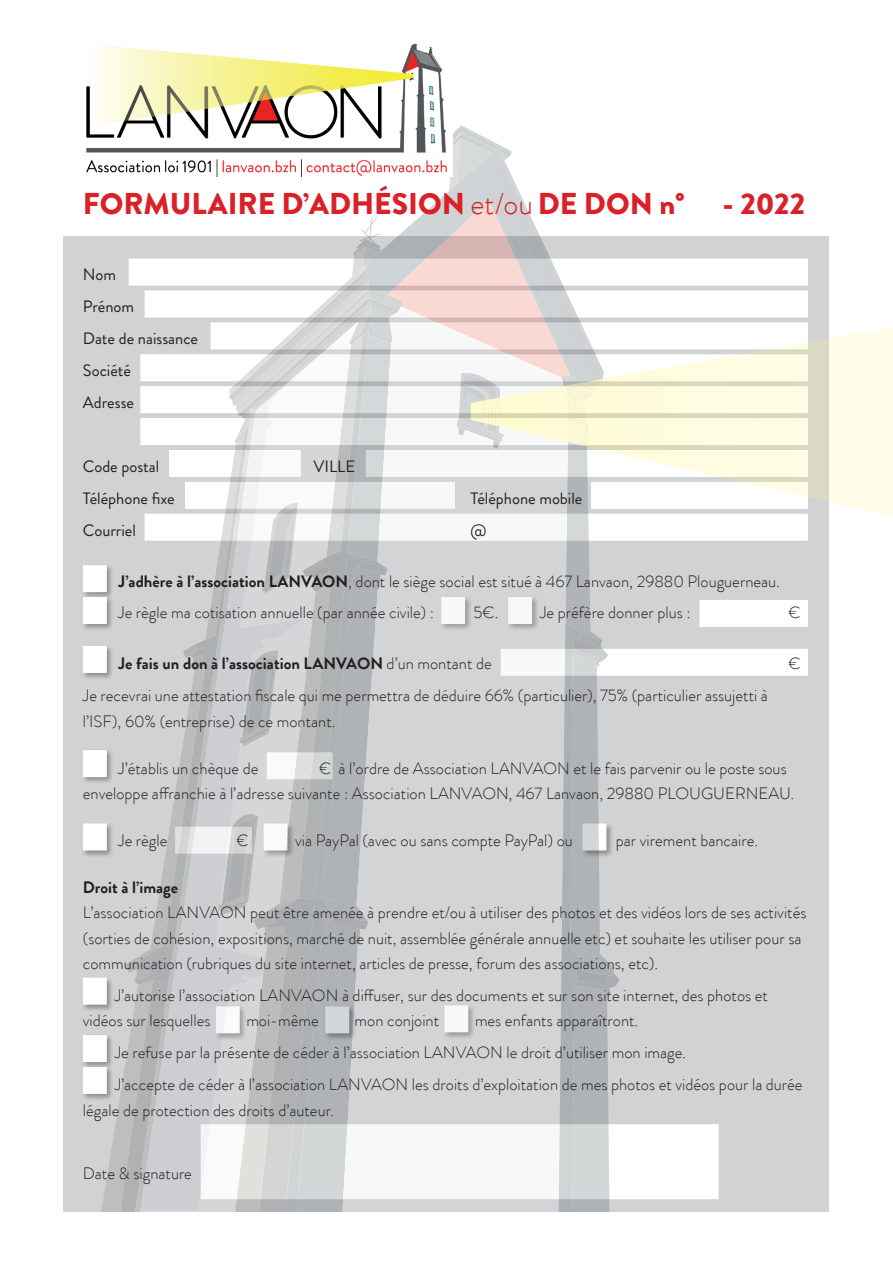
<style>
.page{position:relative;width:893px;height:1263px;background:#fff}
.page>*{position:absolute;margin:0;border:0;box-sizing:border-box;transform-origin:0 0}
.t1{font:900 30px "Brandon Grotesque";color:#da2128}
.t2{font:300 16.5px/25.5px "Brandon Grotesque";color:#231f20}
.t3{font:16.5px/32px "Brandon Grotesque";color:#231f20}
.t4{font:700 16.5px "Brandon Grotesque";color:#231f20}
.s1{font-weight:300}
.s2{font-weight:700}
</style>
<div class="page">
<div style="left:64px;top:237px;width:765px;height:975px;background:#d1d2d4"></div>
<div style="left:210px;top:322px;width:598px;height:27px;background:#fff"></div>
<div style="left:81px;top:563px;width:33px;height:37px;background:#231f20;opacity:.4"></div>
<div style="left:83px;top:565px;width:24px;height:27px;background:#fff"></div>
<div style="left:81px;top:595px;width:33px;height:36px;background:#231f20;opacity:.4"></div>
<div style="left:83px;top:597px;width:24px;height:27px;background:#fff"></div>
<div style="left:81px;top:644px;width:33px;height:36px;background:#231f20;opacity:.4"></div>
<div style="left:83px;top:646px;width:24px;height:27px;background:#fff"></div>
<div style="left:81px;top:748px;width:33px;height:37px;background:#231f20;opacity:.4"></div>
<div style="left:83px;top:750px;width:24px;height:27px;background:#fff"></div>
<div style="left:81px;top:822px;width:33px;height:36px;background:#231f20;opacity:.4"></div>
<div style="left:83px;top:823px;width:24px;height:27px;background:#fff"></div>
<div style="left:81px;top:976px;width:33px;height:36px;background:#231f20;opacity:.4"></div>
<div style="left:83px;top:978px;width:24px;height:27px;background:#fff"></div>
<div style="left:81px;top:1033px;width:33px;height:36px;background:#231f20;opacity:.4"></div>
<div style="left:83px;top:1035px;width:24px;height:27px;background:#fff"></div>
<div style="left:81px;top:1065px;width:33px;height:36px;background:#231f20;opacity:.4"></div>
<div style="left:83px;top:1067px;width:24px;height:27px;background:#fff"></div>
<div style="left:145px;top:514px;width:663px;height:27px;background:#fff"></div>
<div style="left:699px;top:600px;width:109px;height:27px;background:#fff"></div>
<div style="left:501px;top:649px;width:307px;height:27px;background:#fff"></div>
<div style="left:201px;top:1124px;width:518px;height:75px;background:#fff"></div>
<div style="left:145px;top:290px;width:663px;height:27px;background:#fff"></div>
<div style="left:129px;top:259px;width:679px;height:27px;background:#fff"></div>
<img style="left:620px;top:326px;width:273px;height:191px">
<svg style="left:101px;top:125px;width:519px;height:1087px"></svg>
<img style="left:488px;top:398px;width:12px;height:28px">
<img style="left:481px;top:400px;width:8px;height:24px">
<img style="left:471px;top:401px;width:12px;height:21px">
<img style="left:86px;top:43px;width:366px;height:133px">
<h1 class="t1" style="left:83px;top:183px;width:603px">FORMULAIRE D’ADHÉSION <span class="s1">et/ou</span> DE DON n°</h1>
<h1 class="t1" style="left:723px;top:183px;width:84px">- 2022</h1>
<p class="t3" style="left:83px;top:259px;width:117px">Nom<br>Prénom<br>Date de naissance<br>Société<br>Adresse</p>
<p class="t3" style="left:83px;top:450px;width:78px">Code postal</p>
<p class="t3" style="left:314px;top:450px;width:43px">VILLE</p>
<p class="t3" style="left:83px;top:482px;width:93px">Téléphone fixe</p>
<p class="t3" style="left:471px;top:482px;width:113px">Téléphone mobile</p>
<p class="t3" style="left:83px;top:514px;width:54px">Courriel</p>
<p class="t3" style="left:471px;top:514px;width:18px">@</p>
<p class="t2" style="left:118px;top:565px;width:663px;line-height:32px"><span class="s2">J’adhère à l’association LANVAON</span>, dont le siège social est situé à 467 Lanvaon, 29880 Plouguerneau.<br>Je règle ma cotisation annuelle (par année civile) :</p>
<p class="t2" style="left:474px;top:600px;width:26px">5€.</p>
<p class="t2" style="left:540px;top:600px;width:152px">Je préfère donner plus :</p>
<p class="t2" style="left:789px;top:600px;width:14px">€</p>
<p class="t4" style="left:119px;top:652px;width:375px">Je fais un don à l’association LANVAON <span class="s1">d’un montant de</span></p>
<p class="t2" style="left:789px;top:651px;width:14px">€</p>
<p class="t2" style="left:83px;top:683px;width:686px">Je recevrai une attestation fiscale qui me permettra de déduire 66% (particulier), 75% (particulier assujetti à l’ISF), 60% (entreprise) de ce montant.</p>
<p class="t2" style="left:118px;top:755px;width:142px">J’établis un chèque de</p>
<p class="t2" style="left:83px;top:755px;width:713px;text-indent:236px">€ à l’ordre de Association LANVAON et le fais parvenir ou le poste sous enveloppe affranchie à l’adresse suivante : Association LANVAON, 467 Lanvaon, 29880 PLOUGUERNEAU.</p>
<p class="t2" style="left:118px;top:827px;width:51px">Je règle</p>
<p class="t2" style="left:237px;top:827px;width:14px">€</p>
<p class="t2" style="left:295px;top:827px;width:279px">via PayPal (avec ou sans compte PayPal) ou</p>
<p class="t2" style="left:616px;top:827px;width:144px">par virement bancaire.</p>
<p class="t4" style="left:83px;top:875px;width:97px">Droit à l’image</p>
<p class="t2" style="left:83px;top:900px;width:725px">L’association LANVAON peut être amenée à prendre et/ou à utiliser des photos et des vidéos lors de ses activités (sorties de cohésion, expositions, marché de nuit, assemblée générale annuelle etc) et souhaite les utiliser pour sa communication (rubriques du site internet, articles de presse, forum des associations, etc).</p>
<p class="t2" style="left:83px;top:983px;width:687px;text-indent:32px">J’autorise l’association LANVAON à diffuser, sur des documents et sur son site internet, des photos et vidéos sur lesquelles</p>
<p class="t2" style="left:115px;top:1005px;width:689px;line-height:32px;text-indent:360px">mes enfants apparaîtront.<br>Je refuse par la présente de céder à l’association LANVAON le droit d’utiliser mon image.<br>J’accepte de céder à l’association LANVAON les droits d’exploitation de mes photos et vidéos pour la durée</p>
<p class="t2" style="left:83px;top:1097px;width:253px">légale de protection des droits d’auteur.</p>
<p class="t2" style="left:246px;top:1008px;width:74px">moi-même</p>
<p class="t2" style="left:355px;top:1008px;width:86px">mon conjoint</p>
<p class="t2" style="left:83px;top:1161px;width:111px">Date &amp; signature</p>
</div>
